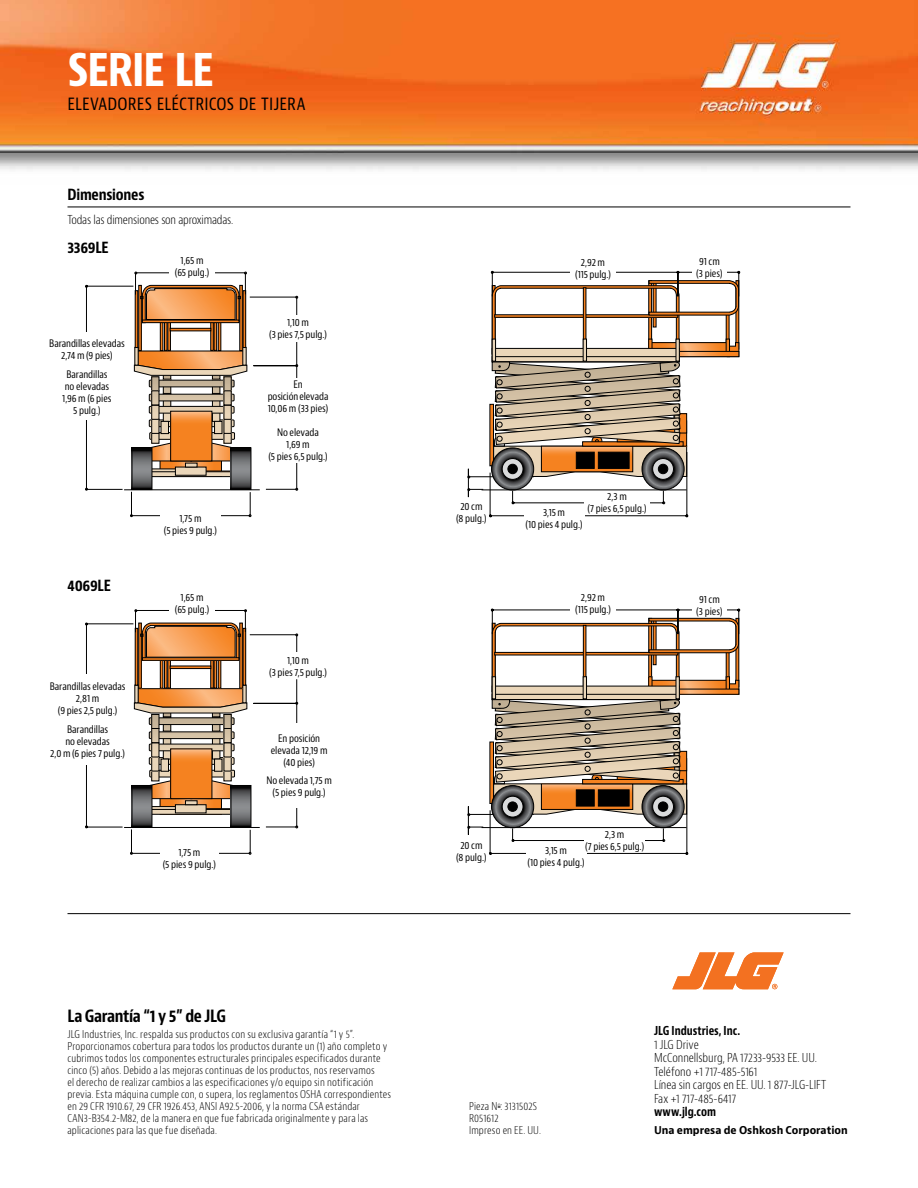
<style>
.page{position:relative;width:918px;height:1188px;background:#fff}
.page>*{position:absolute;margin:0;border:0;box-sizing:border-box;transform-origin:0 0}
.t1{font:700 condensed 48px "Bernino Sans";letter-spacing:-.035em;color:#fff}
.t2{font:condensed 18px "Bernino Sans";letter-spacing:.01em;color:#000}
.t3{font:700 condensed 16.5px "Bernino Sans";letter-spacing:-.025em;color:#000}
.t4{font:700 condensed 15px "Bernino Sans";letter-spacing:-.015em;color:#000}
.t5{font:300 condensed 12px/13.5px "Bernino Sans";letter-spacing:-.005em;color:#000}
.t6{font:700 condensed 12px "Bernino Sans";color:#000;scale:.95 1}
.t7{font:300 condensed 10.5px/12px "Bernino Sans";letter-spacing:.015em;color:#000}
.t8{font:700 10.5px "Bernino Sans";color:#000;scale:.95 1}
.t9{font:condensed 10.2px/12px "Bernino Sans";letter-spacing:-.01em;color:#000;text-align:center}
</style>
<div class="page">
<hr style="left:68px;top:913px;width:783px;height:1px;background:#000">
<svg style="left:672px;top:952px;width:112px;height:37px"></svg>
<img style="left:0;top:0;width:918px;height:170px">
<svg style="left:85px;top:271px;width:214px;height:247px"></svg>
<svg style="left:85px;top:609px;width:214px;height:246px"></svg>
<svg style="left:467px;top:271px;width:273px;height:247px"></svg>
<div style="left:658px;top:464px;width:10px;height:10px;background:#000;border-radius:50%"></div>
<div style="left:658px;top:464px;width:10px;height:10px;border:1px solid #000;border-radius:50%"></div>
<svg style="left:467px;top:608px;width:273px;height:247px"></svg>
<div style="left:658px;top:802px;width:10px;height:9px;background:#000;border-radius:50%"></div>
<div style="left:658px;top:802px;width:10px;height:10px;border:1px solid #000;border-radius:50%"></div>
<hr style="left:68px;top:207px;width:782px;height:1px;background:#000">
<div style="left:264px;top:723px;width:70px;height:84px;background:#fff"></div>
<div style="left:268px;top:378px;width:60px;height:85px;background:#fff"></div>
<div style="left:268px;top:315px;width:60px;height:26px;background:#fff"></div>
<div style="left:170px;top:251px;width:45px;height:30px;background:#fff"></div>
<div style="left:170px;top:589px;width:45px;height:29px;background:#fff"></div>
<div style="left:160px;top:509px;width:61px;height:30px;background:#fff"></div>
<div style="left:524px;top:505px;width:60px;height:26px;background:#fff"></div>
<div style="left:526px;top:843px;width:60px;height:27px;background:#fff"></div>
<div style="left:454px;top:500px;width:35px;height:26px;background:#fff"></div>
<div style="left:454px;top:838px;width:35px;height:26px;background:#fff"></div>
<div style="left:584px;top:491px;width:66px;height:22px;background:#fff"></div>
<div style="left:584px;top:829px;width:61px;height:22px;background:#fff"></div>
<div style="left:160px;top:843px;width:59px;height:30px;background:#fff"></div>
<div style="left:571px;top:256px;width:45px;height:25px;background:#fff"></div>
<div style="left:571px;top:589px;width:45px;height:29px;background:#fff"></div>
<div style="left:692px;top:256px;width:35px;height:23px;background:#fff"></div>
<div style="left:692px;top:593px;width:35px;height:24px;background:#fff"></div>
<div style="left:49px;top:333px;width:76px;height:87px;background:#fff"></div>
<div style="left:47px;top:674px;width:81px;height:91px;background:#fff"></div>
<div style="left:268px;top:653px;width:60px;height:26px;background:#fff"></div>
<h1 class="t1" style="left:68px;top:39px;width:148px">SERIE LE</h1>
<h2 class="t2" style="left:68px;top:93px;width:239px">ELEVADORES ELÉCTRICOS DE TIJERA</h2>
<h3 class="t4" style="left:68px;top:186px;width:79px">Dimensiones</h3>
<p class="t5" style="left:68px;top:213px;width:167px">Todas las dimensiones son aproximadas.</p>
<h3 class="t4" style="left:68px;top:238px;width:43px">3369LE</h3>
<p class="t9" style="left:49px;top:337px;width:77px">Barandillas elevadas<br>2,74 m (9 pies)</p>
<p class="t9" style="left:62px;top:368px;width:51px">Barandillas no elevadas<br>1,96 m (6 pies<br>5 pulg.)</p>
<h3 class="t4" style="left:68px;top:576px;width:45px">4069LE</h3>
<p class="t9" style="left:50px;top:681px;width:77px">Barandillas elevadas<br>2,81 m<br>(9 pies 2,5 pulg.)</p>
<p class="t9" style="left:50px;top:723px;width:76px">Barandillas<br>no elevadas<br>2,0 m (6 pies 7 pulg.)</p>
<p class="t9" style="left:175px;top:254px;width:36px">1,65 m (65 pulg.)</p>
<p class="t9" style="left:269px;top:317px;width:59px">1,10 m<br>(3 pies 7,5 pulg.)</p>
<p class="t9" style="left:268px;top:379px;width:62px">En<br>posición elevada<br>10,06 m (33 pies)</p>
<p class="t9" style="left:268px;top:427px;width:61px">No elevada<br>1,69 m<br>(5 pies 6,5 pulg.)</p>
<p class="t9" style="left:575px;top:257px;width:37px">2,92 m (115 pulg.)</p>
<p class="t9" style="left:587px;top:490px;width:61px">2,3 m<br>(7 pies 6,5 pulg.)</p>
<p class="t9" style="left:456px;top:501px;width:32px">20 cm (8 pulg.)</p>
<p class="t9" style="left:164px;top:512px;width:55px">1,75 m<br>(5 pies 9 pulg.)</p>
<p class="t9" style="left:526px;top:507px;width:59px">3,15 m<br>(10 pies 4 pulg.)</p>
<p class="t9" style="left:175px;top:592px;width:36px">1,65 m (65 pulg.)</p>
<p class="t9" style="left:163px;top:846px;width:55px">1,75 m<br>(5 pies 9 pulg.)</p>
<p class="t9" style="left:269px;top:654px;width:59px">1,10 m<br>(3 pies 7,5 pulg.)</p>
<p class="t9" style="left:271px;top:732px;width:58px">En posición elevada 12,19 m (40 pies)</p>
<p class="t9" style="left:266px;top:775px;width:67px">No elevada 1,75 m (5 pies 9 pulg.)</p>
<p class="t9" style="left:575px;top:592px;width:37px">2,92 m (115 pulg.)</p>
<p class="t9" style="left:456px;top:839px;width:32px">20 cm (8 pulg.)</p>
<p class="t9" style="left:585px;top:828px;width:61px">2,3 m<br>(7 pies 6,5 pulg.)</p>
<p class="t9" style="left:527px;top:845px;width:59px">3,15 m<br>(10 pies 4 pulg.)</p>
<p class="t9" style="left:696px;top:256px;width:28px;text-align:left">91 cm (3 pies)</p>
<p class="t9" style="left:696px;top:593px;width:28px;text-align:left">91 cm (3 pies)</p>
<h3 class="t3" style="left:68px;top:1005px;width:160px">La Garantía “1 y 5” de JLG</h3>
<p class="t7" style="left:68px;top:1028px;width:325px">JLG Industries, Inc. respalda sus productos con su exclusiva garantía “1 y 5”.<br>Proporcionamos cobertura para todos los productos durante un (1) año completo y cubrimos todos los componentes estructurales principales especificados durante cinco (5) años. Debido a las mejoras continuas de los productos, nos reservamos<br>el derecho de realizar cambios a las especificaciones y/o equipo sin notificación previa. Esta máquina cumple con, o supera, los reglamentos OSHA correspondientes en 29 CFR 1910.67, 29 CFR 1926.453, ANSI A92.5-2006, y la norma CSA estándar CAN3-B354.2-M82, de la manera en que fue fabricada originalmente y para las aplicaciones para las que fue diseñada.</p>
<p class="t7" style="left:469px;top:1100px;width:73px">Pieza N<sup>o</sup>: 3131502S<br>R051612<br>Impreso en EE. UU.</p>
<p class="t6" style="left:654px;top:1023px;width:92px">JLG Industries, Inc.</p>
<p class="t5" style="left:654px;top:1038px;width:174px">1 JLG Drive<br>McConnellsburg, PA 17233-9533 EE. UU.<br>Teléfono +1 717-485-5161<br>Línea sin cargos en EE. UU. 1 877-JLG-LIFT<br>Fax +1 717-485-6417</p>
<p class="t6" style="left:654px;top:1104px;width:67px">www.jlg.com</p>
<p class="t8" style="left:654px;top:1123px;width:205px">Una empresa de Oshkosh Corporation</p>
</div>
